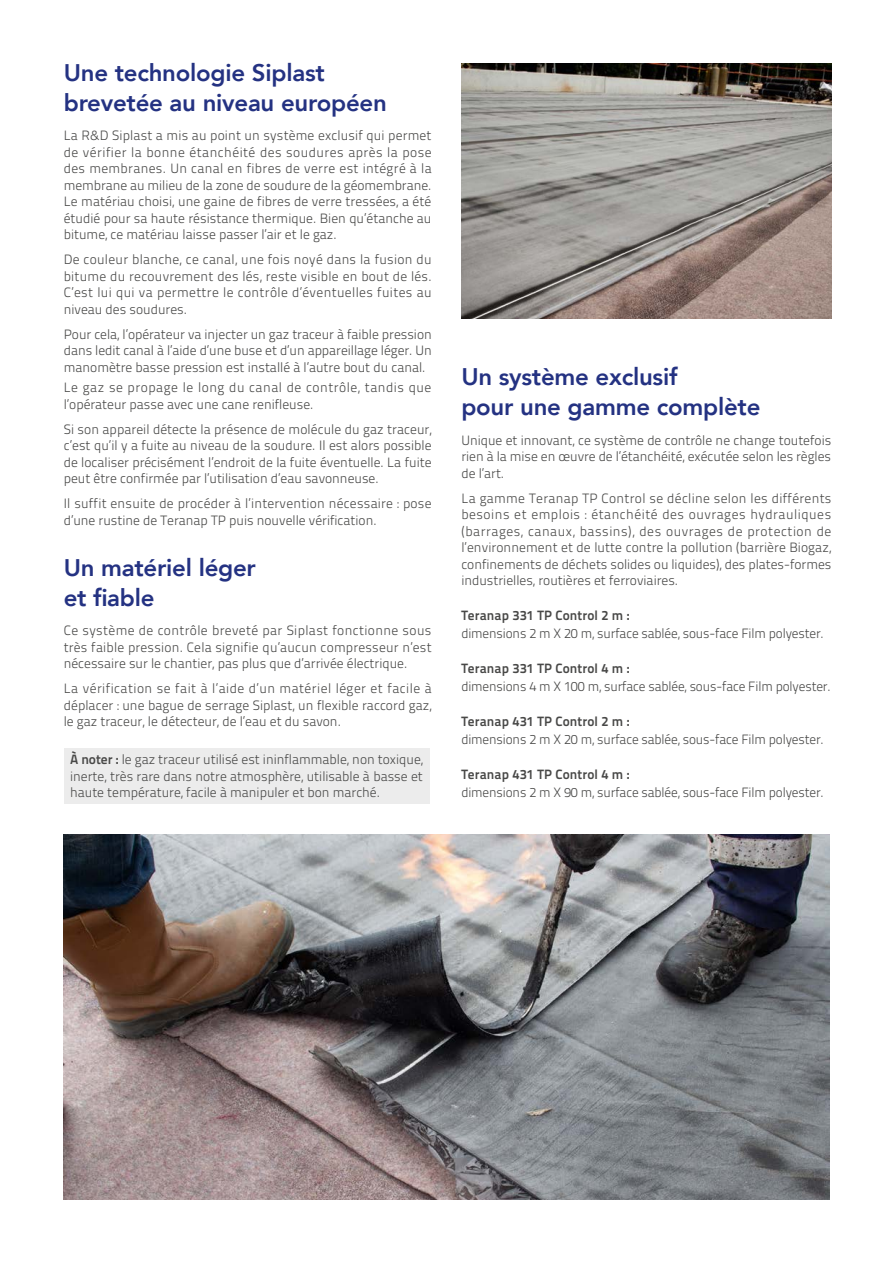
<style>
.page{position:relative;width:893px;height:1263px;background:#fff}
.page>*{position:absolute;margin:0;border:0;box-sizing:border-box;transform-origin:0 0}
.t1{font:800 24px/30px "Avenir";letter-spacing:-.01em;color:#243282}
.t2{font:13.5px/16.5px "Titillium Text 25 L 250 wt";color:#484847;text-align:justify}
.t3{font:13.5px/16.5px "Titillium Text 25 L 250 wt";letter-spacing:.02em;color:#484847}
.t4{font:13.5px "Titillium Text 25 L 800 wt";letter-spacing:.01em;color:#484847}
.t5{font:13.5px/16.5px "Titillium Text 25 L 250 wt";letter-spacing:.04em;color:#484847}
.s1{font-family:"Titillium Text 25 L 800 wt"}
</style>
<div class="page">
<div style="left:64px;top:748px;width:365px;height:55px;background:#ececec"></div>
<img style="left:64px;top:834px;width:765px;height:365px">
<img style="left:461px;top:64px;width:370px;height:254px">
<h1 class="t1" style="left:64px;top:57px;width:325px">Une technologie Siplast brevetée au niveau européen</h1>
<p class="t2" style="left:64px;top:126px;width:369px">La R&amp;D Siplast a mis au point un système exclusif qui permet de vérifier la bonne étanchéité des soudures après la pose des membranes. Un canal en fibres de verre est intégré à la membrane au milieu de la zone de soudure de la géomembrane.<br>Le matériau choisi, une gaine de fibres de verre tressées, a été étudié pour sa haute résistance thermique. Bien qu’étanche au bitume, ce matériau laisse passer l’air et le gaz.</p>
<p class="t2" style="left:64px;top:250px;width:369px">De couleur blanche, ce canal, une fois noyé dans la fusion du bitume du recouvrement des lés, reste visible en bout de lés.<br>C’est lui qui va permettre le contrôle d’éventuelles fuites au niveau des soudures.</p>
<p class="t2" style="left:64px;top:325px;width:370px">Pour cela, l’opérateur va injecter un gaz traceur à faible pression dans ledit canal à l’aide d’une buse et d’un appareillage léger. Un manomètre basse pression est installé à l’autre bout du canal.</p>
<p class="t5" style="left:64px;top:379px;width:369px">Le gaz se propage le long du canal de contrôle, tandis que l’opérateur passe avec une cane renifleuse.</p>
<p class="t2" style="left:64px;top:420px;width:369px">Si son appareil détecte la présence de molécule du gaz traceur, c’est qu’il y a fuite au niveau de la soudure. Il est alors possible de localiser précisément l’endroit de la fuite éventuelle. La fuite peut être confirmée par l’utilisation d’eau savonneuse.</p>
<p class="t3" style="left:64px;top:495px;width:369px">Il suffit ensuite de procéder à l’intervention nécessaire : pose d’une rustine de Teranap TP puis nouvelle vérification.</p>
<h1 class="t1" style="left:64px;top:553px;width:194px">Un matériel léger et fiable</h1>
<p class="t2" style="left:64px;top:622px;width:369px">Ce système de contrôle breveté par Siplast fonctionne sous très faible pression. Cela signifie qu’aucun compresseur n’est nécessaire sur le chantier, pas plus que d’arrivée électrique.</p>
<p class="t2" style="left:64px;top:680px;width:370px">La vérification se fait à l’aide d’un matériel léger et facile à déplacer : une bague de serrage Siplast, un flexible raccord gaz, le gaz traceur, le détecteur, de l’eau et du savon.</p>
<p class="t2" style="left:70px;top:750px;width:354px"><span class="s1">À noter :</span> le gaz traceur utilisé est ininflammable, non toxique, inerte, très rare dans notre atmosphère, utilisable à basse et haute température, facile à manipuler et bon marché.</p>
<h1 class="t1" style="left:461px;top:362px;width:301px">Un système exclusif<br>pour une gamme complète</h1>
<p class="t2" style="left:461px;top:431px;width:371px">Unique et innovant, ce système de contrôle ne change toutefois rien à la mise en œuvre de l’étanchéité, exécutée selon les règles de l’art.</p>
<p class="t2" style="left:461px;top:489px;width:372px">La gamme Teranap TP Control se décline selon les différents besoins et emplois : étanchéité des ouvrages hydrauliques (barrages, canaux, bassins), des ouvrages de protection de l’environnement et de lutte contre la pollution (barrière Biogaz, confinements de déchets solides ou liquides), des plates-formes industrielles, routières et ferroviaires.</p>
<p class="t4" style="left:461px;top:605px;width:170px">Teranap 331 TP Control 2 m :</p>
<p class="t2" style="left:461px;top:624px;width:364px">dimensions 2 m X 20 m, surface sablée, sous-face Film polyester.</p>
<p class="t4" style="left:461px;top:658px;width:170px">Teranap 331 TP Control 4 m :</p>
<p class="t2" style="left:461px;top:677px;width:371px">dimensions 4 m X 100 m, surface sablée, sous-face Film polyester.</p>
<p class="t4" style="left:461px;top:711px;width:170px">Teranap 431 TP Control 2 m :</p>
<p class="t2" style="left:461px;top:730px;width:364px">dimensions 2 m X 20 m, surface sablée, sous-face Film polyester.</p>
<p class="t4" style="left:461px;top:764px;width:170px">Teranap 431 TP Control 4 m :</p>
<p class="t2" style="left:461px;top:783px;width:364px">dimensions 2 m X 90 m, surface sablée, sous-face Film polyester.</p>
</div>
